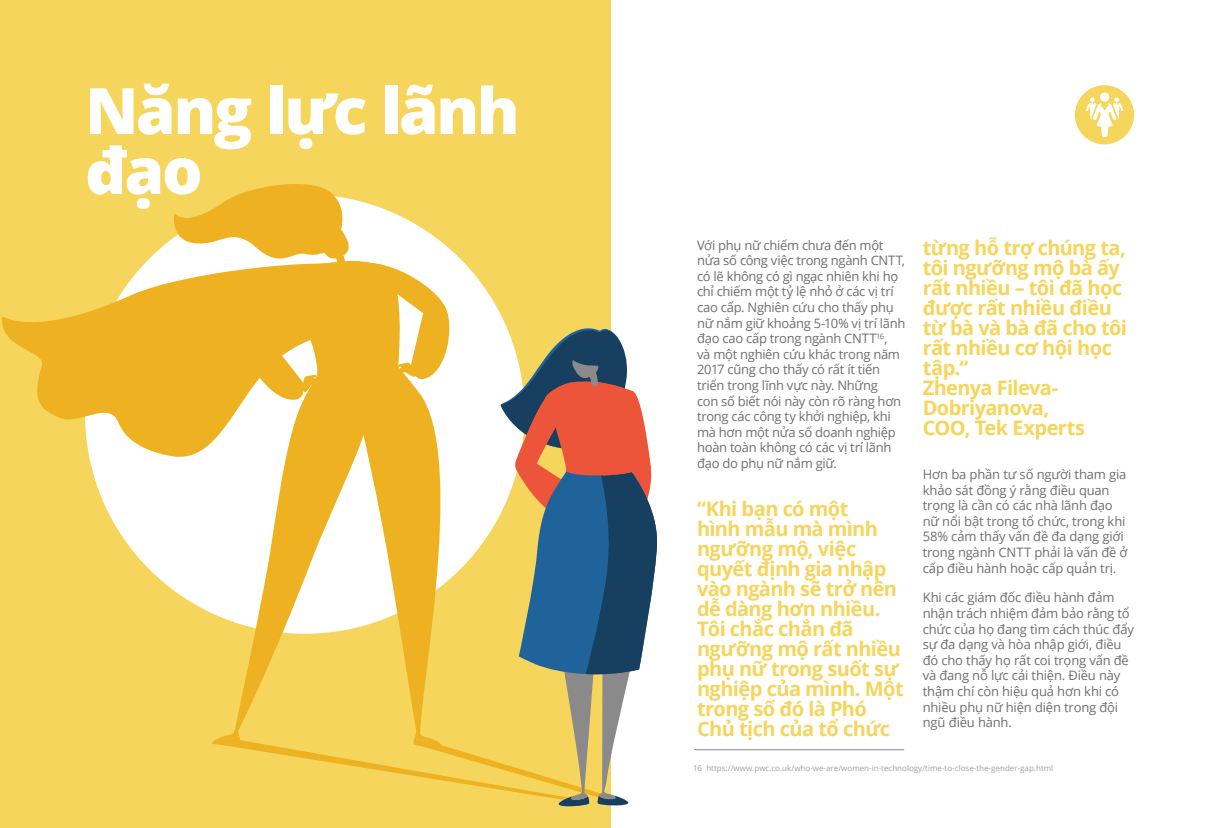
<style>
.page{position:relative;width:1219px;height:828px;background:#fff}
.page>*{position:absolute;margin:0;border:0;box-sizing:border-box;transform-origin:0 0}
.t1{font:800 64px/60px "Open Sans";letter-spacing:-.04em;color:#fff}
.t2{font:700 20px/20px "Open Sans";letter-spacing:-.03em;color:#f6d55c}
.t3{font:13px/15.6px "Open Sans";letter-spacing:-.015em;color:#6d6e71}
.t4{font:8px "Open Sans";color:#a1a1a1}
</style>
<div class="page">
<div style="left:0;top:0;width:611px;height:828px;background:#f6d55c"></div>
<div style="left:85px;top:194px;width:439px;height:440px;background:#fff;border-radius:50%"></div>
<svg style="left:2px;top:254px;width:166px;height:209px"></svg>
<svg style="left:168px;top:184px;width:490px;height:623px"></svg>
<div style="left:1075px;top:85px;width:59px;height:59px;background:#f6d55c;border-radius:50%"></div>
<svg style="left:1086px;top:90px;width:37px;height:49px"></svg>
<hr style="left:694px;top:749px;width:210px;height:1px;background:#8a8a8a">
<h1 class="t1" style="left:85px;top:77px;width:436px">Năng lực lãnh đạo</h1>
<h2 class="t2" style="left:923px;top:237px;width:206px">từng hỗ trợ chúng ta, tôi ngưỡng mộ bà ấy rất nhiều – tôi đã học được rất nhiều điều từ bà và bà đã cho tôi rất nhiều cơ hội học tập.“<br>Zhenya Fileva-<br>Dobriyanova,<br>COO, Tek Experts</h2>
<p class="t3" style="left:923px;top:466px;width:206px">Hơn ba phần tư số người tham gia khảo sát đồng ý rằng điều quan trọng là cần có các nhà lãnh đạo nữ nổi bật trong tổ chức, trong khi<br>58% cảm thấy vấn đề đa dạng giới trong ngành CNTT phải là vấn đề ở cấp điều hành hoặc cấp quản trị.</p>
<p class="t3" style="left:923px;top:589px;width:213px">Khi các giám đốc điều hành đảm nhận trách nhiệm đảm bảo rằng tổ chức của họ đang tìm cách thúc đẩy sự đa dạng và hòa nhập giới, điều đó cho thấy họ rất coi trọng vấn đề và đang nỗ lực cải thiện. Điều này thậm chí còn hiệu quả hơn khi có nhiều phụ nữ hiện diện trong đội ngũ điều hành.</p>
<p class="t4" style="left:693px;top:763px;width:362px">16 https://www.pwc.co.uk/who-we-are/women-in-technology/time-to-close-the-gender-gap.html</p>
<p class="t3" style="left:697px;top:237px;width:210px">Với phụ nữ chiếm chưa đến một nửa số công việc trong ngành CNTT, có lẽ không có gì ngạc nhiên khi họ chỉ chiếm một tỷ lệ nhỏ ở các vị trí cao cấp. Nghiên cứu cho thấy phụ nữ nắm giữ khoảng 5-10% vị trí lãnh đạo cao cấp trong ngành CNTT<sup>16</sup>,<br>và một nghiên cứu khác trong năm<br>2017 cũng cho thấy có rất ít tiến triển trong lĩnh vực này. Những<br>con số biết nói này còn rõ ràng hơn trong các công ty khởi nghiệp, khi mà hơn một nửa số doanh nghiệp hoàn toàn không có các vị trí lãnh đạo do phụ nữ nắm giữ.</p>
<h2 class="t2" style="left:697px;top:498px;width:208px">“Khi bạn có một<br>hình mẫu mà mình ngưỡng mộ, việc quyết định gia nhập vào ngành sẽ trở nên dễ dàng hơn nhiều.<br>Tôi chắc chắn đã ngưỡng mộ rất nhiều phụ nữ trong suốt sự nghiệp của mình. Một trong số đó là Phó<br>Chủ tịch của tổ chức</h2>
</div>
